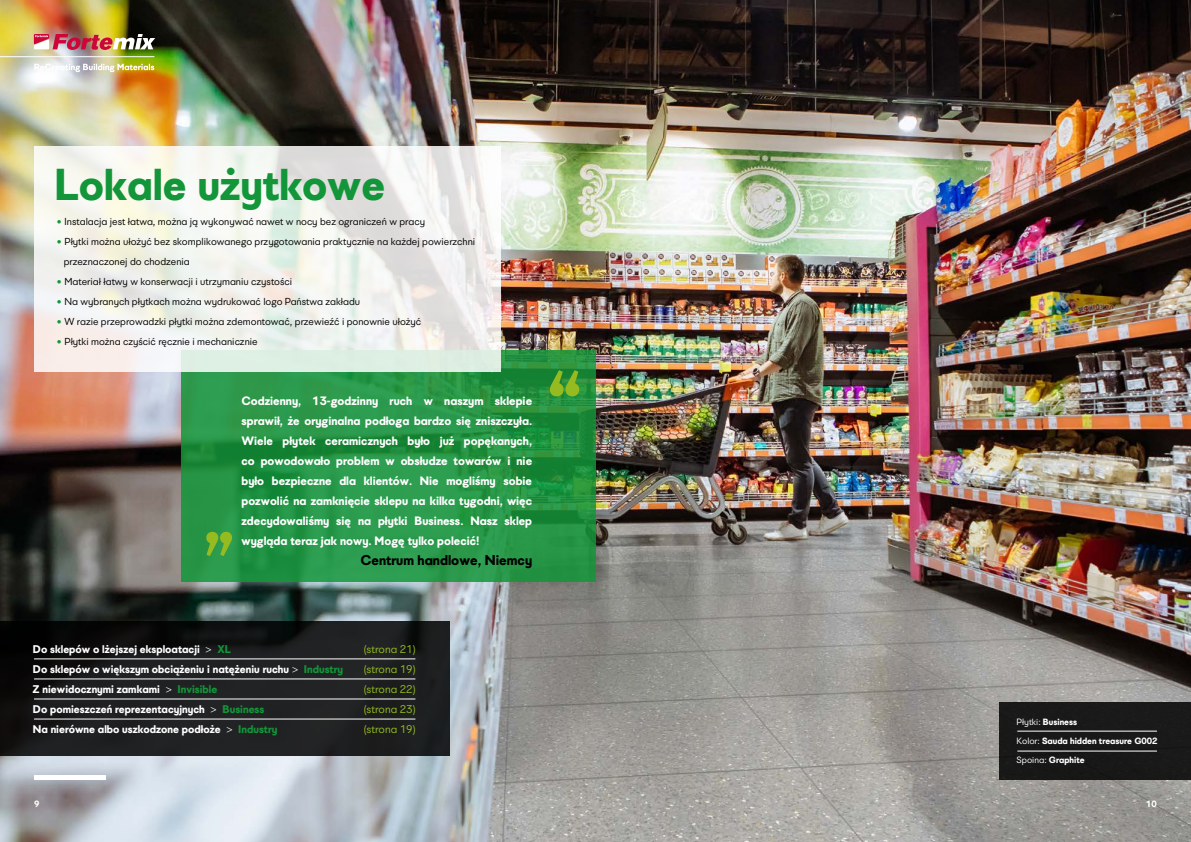
<style>
.page{position:relative;width:1191px;height:842px;background:#fff}
.page>*{position:absolute;margin:0;border:0;box-sizing:border-box;transform-origin:0 0}
.t1{font:700 44px "UEFA Supercup";color:#139639}
.t2{font:700 14px "UEFA Supercup";color:#000}
.t3{font:700 12px/20px "UEFA Supercup";color:#fff;text-align:justify}
.t4{font:700 11px "UEFA Supercup";color:#fff}
.t5{font:11px "UEFA Supercup";color:#95bb20}
.t6{font:10px/20px "UEFA Supercup";color:#000}
.t7{font:700 9px/19px "UEFA Supercup";color:#fff}
.s1{font-weight:700;color:#139639}
.s2{font-weight:300}
.s3{color:#139639}
.s4{font-weight:400}
</style>
<div class="page">
<img style="left:0;top:0;width:1191px;height:842px">
<svg style="left:181px;top:350px;width:414px;height:232px;background:#269446"></svg>
<svg style="left:206px;top:532px;width:26px;height:24px"></svg>
<svg style="left:550px;top:370px;width:29px;height:26px"></svg>
<div style="left:34px;top:775px;width:72px;height:5px;background:#fff"></div>
<img style="left:34px;top:34px;width:121px;height:16px">
<svg style="left:34px;top:64px;width:120px;height:8px"></svg>
<hr style="left:0;top:57px;width:154px;height:1px;background:#fff">
<div style="left:999px;top:702px;width:192px;height:78px;background:#191918"></div>
<hr style="left:1017px;top:731px;width:140px;height:1px;background:#fff">
<hr style="left:1017px;top:751px;width:140px;height:1px;background:#fff">
<svg style="left:0;top:621px;width:450px;height:134px;background:#1c1d1e"></svg>
<hr style="left:34px;top:659px;width:381px;height:1px;background:#fff">
<hr style="left:34px;top:679px;width:381px;height:1px;background:#fff">
<hr style="left:34px;top:699px;width:381px;height:1px;background:#fff">
<hr style="left:34px;top:719px;width:381px;height:1px;background:#fff">
<svg style="left:34px;top:146px;width:466px;height:225px"></svg>
<h1 class="t1" style="left:55px;top:157px;width:332px">Lokale użytkowe</h1>
<p class="t6" style="left:57px;top:212px;width:370px"><span class="s1">•</span> Instalacja jest łatwa, można ją wykonywać nawet w nocy bez ograniczeń w pracy</p>
<p class="t6" style="left:64px;top:232px;width:413px;text-indent:-7px"><span class="s1">•</span> Płytki można ułożyć bez skomplikowanego przygotowania praktycznie na każdej powierzchni przeznaczonej do chodzenia</p>
<p class="t6" style="left:57px;top:272px;width:237px"><span class="s1">•</span> Materiał łatwy w konserwacji i utrzymaniu czystości</p>
<p class="t6" style="left:57px;top:292px;width:305px"><span class="s1">•</span> Na wybranych płytkach można wydrukować logo Państwa zakładu</p>
<p class="t6" style="left:57px;top:312px;width:366px"><span class="s1">•</span> W razie przeprowadzki płytki można zdemontować, przewieźć i ponownie ułożyć</p>
<p class="t6" style="left:57px;top:332px;width:203px"><span class="s1">•</span> Płytki można czyścić ręcznie i mechanicznie</p>
<p class="t3" style="left:241px;top:391px;width:292px">Codzienny, 13-godzinny ruch w naszym sklepie sprawił, że oryginalna podłoga bardzo się zniszczyła.<br>Wiele płytek ceramicznych było już popękanych, co powodowało problem w obsłudze towarów i nie było bezpieczne dla klientów. Nie mogliśmy sobie pozwolić na zamknięcie sklepu na kilka tygodni, więc zdecydowaliśmy się na płytki Business. Nasz sklep wygląda teraz jak nowy. Mogę tylko polecić!</p>
<h2 class="t2" style="left:360px;top:551px;width:173px">Centrum handlowe, Niemcy</h2>
<p class="t4" style="left:33px;top:642px;width:199px">Do sklepów o lżejszej eksploatacji <span class="s2">&gt;</span> <span class="s3">XL</span></p>
<p class="t5" style="left:364px;top:642px;width:53px">(strona 21)</p>
<p class="t4" style="left:33px;top:662px;width:312px">Do sklepów o większym obciążeniu i natężeniu ruchu <span class="s2">&gt;</span> <span class="s3">Industry</span></p>
<p class="t5" style="left:364px;top:662px;width:53px">(strona 19)</p>
<p class="t4" style="left:33px;top:682px;width:186px">Z niewidocznymi zamkami <span class="s2">&gt;</span> <span class="s3">Invisible</span></p>
<p class="t5" style="left:364px;top:682px;width:53px">(strona 22)</p>
<p class="t4" style="left:33px;top:702px;width:233px">Do pomieszczeń reprezentacyjnych <span class="s2">&gt;</span> <span class="s3">Business</span></p>
<p class="t5" style="left:364px;top:702px;width:53px">(strona 23)</p>
<p class="t4" style="left:33px;top:722px;width:246px">Na nierówne albo uszkodzone podłoże <span class="s2">&gt;</span> <span class="s3">Industry</span></p>
<p class="t5" style="left:364px;top:722px;width:53px">(strona 19)</p>
<p class="t7" style="left:1016px;top:712px;width:142px"><span class="s4">Płytki:</span> Business<br><span class="s4">Kolor:</span> Sauda hidden treasure G002<br><span class="s4">Spoina:</span> Graphite</p>
<p class="t7" style="left:34px;top:795px;width:7px">9</p>
<p class="t7" style="left:1146px;top:795px;width:12px">10</p>
</div>
